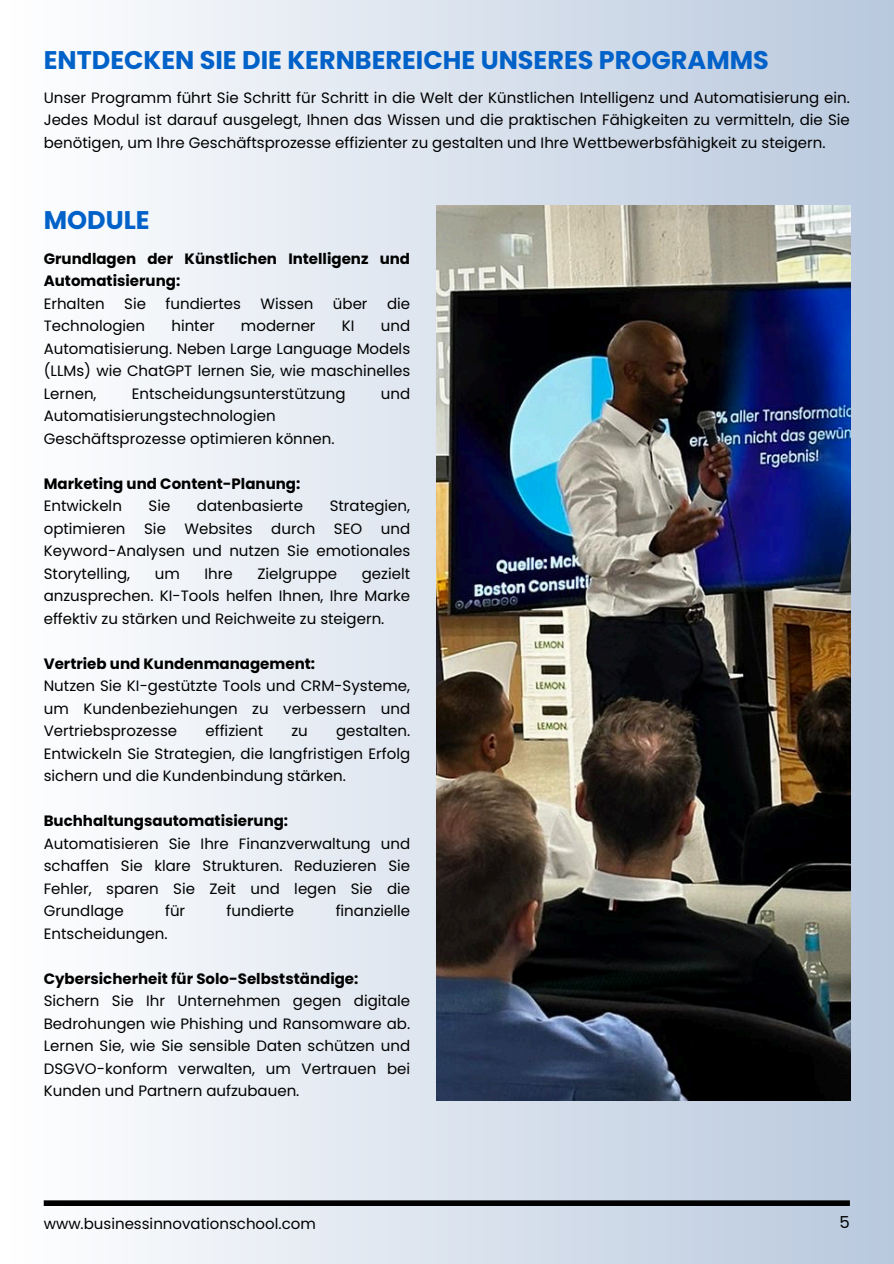
<style>
.page{position:relative;width:894px;height:1264px;background:#fff}
.page>*{position:absolute;margin:0;border:0;box-sizing:border-box;transform-origin:0 0}
.t1{font:700 25.5px "Poppins";color:#0061c8}
.t2{font:16.5px "Poppins";color:#000}
.t3{font:15px/22.5px "Poppins";color:#000;text-align:justify}
.t4{font:700 15px/22.5px "Poppins";color:#000}
</style>
<div class="page">
<div style="left:0;top:0;width:893px;height:1263px;background:linear-gradient(to right,#fff,#b7c6db)"></div>
<div style="left:44px;top:1200px;width:805px;height:5px;background:#000"></div>
<img style="left:436px;top:206px;width:413px;height:894px">
<p class="t1" style="left:44px;top:42px;width:726px">ENTDECKEN SIE DIE KERNBEREICHE UNSERES PROGRAMMS</p>
<p class="t3" style="left:44px;top:86px;width:807px">Unser Programm führt Sie Schritt für Schritt in die Welt der Künstlichen Intelligenz und Automatisierung ein.<br>Jedes Modul ist darauf ausgelegt, Ihnen das Wissen und die praktischen Fähigkeiten zu vermitteln, die Sie benötigen, um Ihre Geschäftsprozesse effizienter zu gestalten und Ihre Wettbewerbsfähigkeit zu steigern.</p>
<p class="t1" style="left:44px;top:202px;width:107px">MODULE</p>
<h1 class="t4" style="left:44px;top:247px;width:368px">Grundlagen der Künstlichen Intelligenz und<br>Automatisierung:</h1>
<p class="t3" style="left:44px;top:292px;width:63px">Erhalten</p>
<p class="t3" style="left:124px;top:292px;width:23px">Sie</p>
<p class="t3" style="left:165px;top:292px;width:77px">fundiertes</p>
<p class="t3" style="left:260px;top:292px;width:54px">Wissen</p>
<p class="t3" style="left:333px;top:292px;width:36px">über</p>
<p class="t3" style="left:387px;top:292px;width:25px">die</p>
<p class="t3" style="left:44px;top:314px;width:103px">Technologien</p>
<p class="t3" style="left:171px;top:314px;width:45px">hinter</p>
<p class="t3" style="left:241px;top:314px;width:76px">moderner</p>
<p class="t3" style="left:342px;top:314px;width:14px">KI</p>
<p class="t3" style="left:44px;top:314px;width:368px;text-indent:337px">und Automatisierung. Neben Large Language Models (LLMs) wie ChatGPT lernen Sie, wie maschinelles Lernen,</p>
<p class="t3" style="left:132px;top:382px;width:215px">Entscheidungsunterstützung</p>
<p class="t3" style="left:380px;top:382px;width:31px">und</p>
<p class="t3" style="left:44px;top:404px;width:292px">Automatisierungstechnologien<br>Geschäftsprozesse optimieren können.</p>
<p class="t4" style="left:44px;top:472px;width:258px">Marketing und Content-Planung:</p>
<p class="t3" style="left:44px;top:494px;width:80px">Entwickeln</p>
<p class="t3" style="left:148px;top:494px;width:23px">Sie</p>
<p class="t3" style="left:197px;top:494px;width:108px">datenbasierte</p>
<p class="t3" style="left:44px;top:494px;width:368px;text-indent:286px">Strategien, optimieren Sie Websites durch SEO und Keyword-Analysen und nutzen Sie emotionales Storytelling,</p>
<p class="t3" style="left:44px;top:562px;width:368px;text-indent:318px">gezielt anzusprechen. KI-Tools helfen Ihnen, Ihre Marke effektiv zu stärken und Reichweite zu steigern.</p>
<p class="t4" style="left:44px;top:652px;width:273px">Vertrieb und Kundenmanagement:</p>
<p class="t3" style="left:44px;top:674px;width:368px">Nutzen Sie KI-gestützte Tools und CRM-Systeme, um Kundenbeziehungen zu verbessern und Vertriebsprozesse</p>
<p class="t3" style="left:155px;top:562px;width:27px">um</p>
<p class="t3" style="left:204px;top:562px;width:30px">Ihre</p>
<p class="t3" style="left:257px;top:562px;width:81px">Zielgruppe</p>
<p class="t3" style="left:205px;top:719px;width:59px">effizient</p>
<p class="t3" style="left:291px;top:719px;width:18px">zu</p>
<p class="t3" style="left:44px;top:719px;width:368px;text-indent:292px">gestalten.<br>Entwickeln Sie Strategien, die langfristigen Erfolg sichern und die Kundenbindung stärken.</p>
<p class="t4" style="left:44px;top:809px;width:246px">Buchhaltungsautomatisierung:</p>
<p class="t3" style="left:44px;top:832px;width:368px">Automatisieren Sie Ihre Finanzverwaltung und schaffen Sie klare Strukturen. Reduzieren Sie Fehler, sparen Sie Zeit und legen Sie die Grundlage</p>
<p class="t3" style="left:165px;top:899px;width:22px">für</p>
<p class="t3" style="left:226px;top:899px;width:69px">fundierte</p>
<p class="t3" style="left:335px;top:899px;width:76px">finanzielle</p>
<p class="t3" style="left:44px;top:922px;width:125px">Entscheidungen.</p>
<p class="t4" style="left:44px;top:967px;width:316px">Cybersicherheit für Solo-Selbstständige:</p>
<p class="t3" style="left:44px;top:989px;width:368px">Sichern Sie Ihr Unternehmen gegen digitale Bedrohungen wie Phishing und Ransomware ab.<br>Lernen Sie, wie Sie sensible Daten schützen und DSGVO-konform verwalten, um Vertrauen bei Kunden und Partnern aufzubauen.</p>
<p class="t3" style="left:44px;top:1212px;width:273px">www.businessinnovationschool.com</p>
<h1 class="t2" style="left:839px;top:1210px;width:12px">5</h1>
</div>
